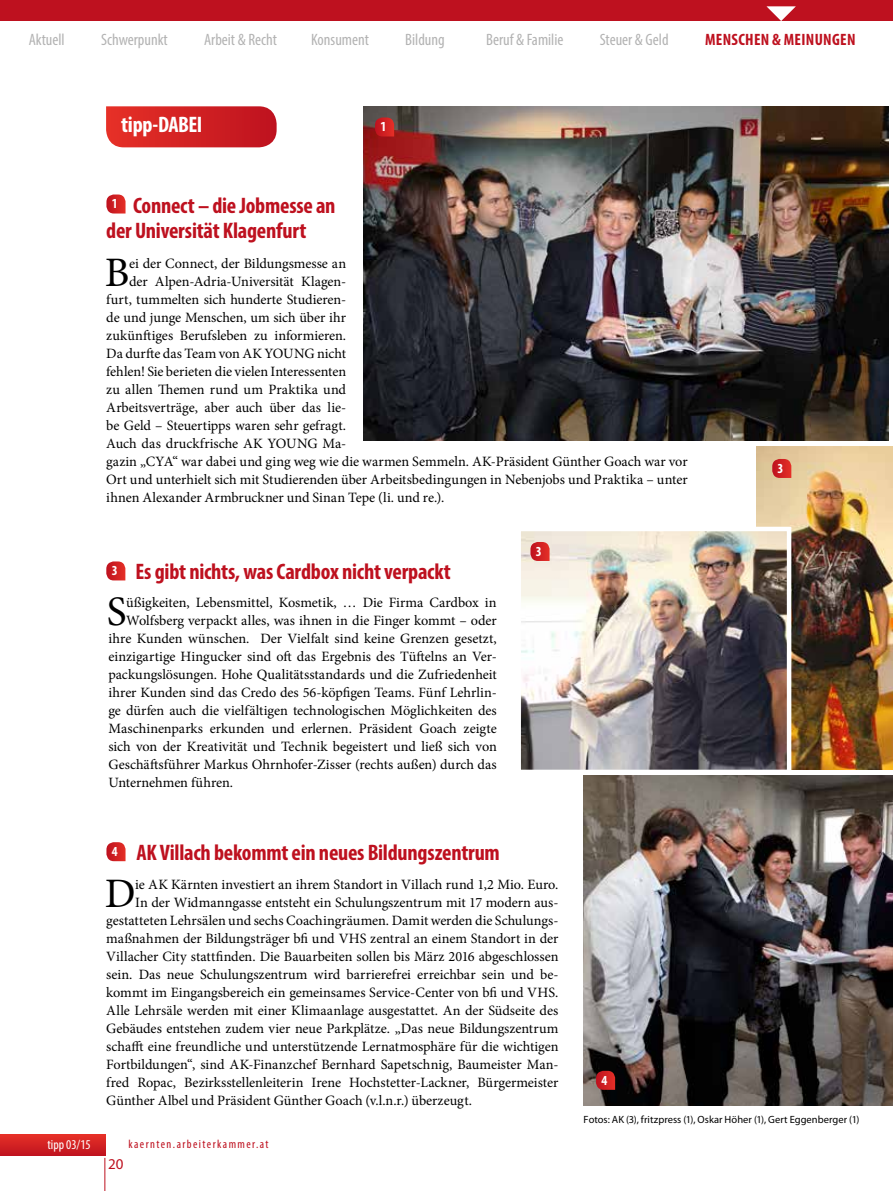
<style>
.page{position:relative;width:893px;height:1191px;background:#fff}
.page>*{position:absolute;margin:0;border:0;box-sizing:border-box;transform-origin:0 0}
.t1{font:42px "Minion Pro";color:#000}
.t2{font:700 condensed 22.5px/25.5px "Myriad Pro";letter-spacing:-.01em;color:#be111f}
.t3{font:700 condensed 22.5px "Myriad Pro";letter-spacing:-.02em;color:#fff}
.t4{font:condensed 16.5px "Myriad Pro";color:#b3b3b3}
.t5{font:700 condensed 16.5px "Myriad Pro";letter-spacing:.02em;color:#be111f}
.t6{font:15px "Myriad Pro";color:#be111f}
.t7{font:14.25px "Minion Pro";letter-spacing:-.005em;color:#000}
.t8{font:14.25px "Minion Pro";letter-spacing:.015em;color:#000}
.t9{font:700 condensed 13.8px "Myriad Pro";color:#fff}
.t10{font:condensed 13.5px "Myriad Pro";color:#fff}
.t11{font:condensed 12px "Myriad Pro";letter-spacing:.12em;color:#be111f}
.t12{font:10.5px "Myriad Pro";letter-spacing:.005em;color:#000}
</style>
<div class="page">
<svg style="left:0;top:1134px;width:105px;height:21px;background:#d32223"></svg>
<hr style="left:104px;top:1157px;width:1px;height:34px;background:#be111f">
<div style="left:0;top:0;width:893px;height:21px;background:#be111f"></div>
<svg style="left:766px;top:6px;width:30px;height:15px"></svg>
<img style="left:757px;top:446px;width:136px;height:324px">
<img style="left:363px;top:106px;width:526px;height:335px">
<img style="left:521px;top:532px;width:265px;height:237px">
<div style="left:516px;top:527px;width:275px;height:247px;border:4px solid #fff"></div>
<img style="left:584px;top:775px;width:309px;height:330px">
<svg style="left:106px;top:106px;width:171px;height:41px;background:#d3292a"></svg>
<svg style="left:375px;top:117px;width:19px;height:19px"></svg>
<svg style="left:772px;top:459px;width:19px;height:19px"></svg>
<svg style="left:530px;top:542px;width:20px;height:19px"></svg>
<svg style="left:596px;top:1070px;width:19px;height:19px"></svg>
<svg style="left:106px;top:194px;width:20px;height:19px"></svg>
<svg style="left:106px;top:561px;width:19px;height:19px"></svg>
<svg style="left:106px;top:842px;width:20px;height:19px"></svg>
<p class="t4" style="left:29px;top:29px;width:38px">Aktuell</p>
<p class="t4" style="left:101px;top:29px;width:68px">Schwerpunkt</p>
<p class="t4" style="left:204px;top:29px;width:74px">Arbeit &amp; Recht</p>
<p class="t4" style="left:311px;top:29px;width:59px">Konsument</p>
<p class="t4" style="left:405px;top:29px;width:41px">Bildung</p>
<p class="t4" style="left:486px;top:29px;width:79px">Beruf &amp; Familie</p>
<p class="t4" style="left:600px;top:29px;width:70px">Steuer &amp; Geld</p>
<p class="t5" style="left:705px;top:29px;width:152px">MENSCHEN &amp; MEINUNGEN</p>
<h2 class="t3" style="left:121px;top:111px;width:83px">tipp-DABEI</h2>
<p class="t9" style="left:380px;top:118px;width:7px">1</p>
<h2 class="t2" style="left:106px;top:192px;width:231px;text-indent:27px">Connect – die Jobmesse an der Universität Klagenfurt</h2>
<p class="t9" style="left:112px;top:195px;width:7px">1</p>
<h1 class="t1" style="left:105px;top:245px;width:26px">B</h1>
<p class="t7" style="left:129px;top:254px;width:219px">ei der Connect, der Bildungsmesse an</p>
<p class="t7" style="left:129px;top:272px;width:219px">der Alpen-Adria-Universität Klagen-</p>
<p class="t7" style="left:106px;top:290px;width:241px">furt, tummelten sich hunderte Studieren-</p>
<p class="t7" style="left:106px;top:308px;width:241px">de und junge Menschen, um sich über ihr</p>
<p class="t7" style="left:106px;top:326px;width:241px">zukünftiges Berufsleben zu informieren.</p>
<p class="t7" style="left:106px;top:344px;width:241px">Da durfte das Team von AK YOUNG nicht</p>
<p class="t7" style="left:106px;top:362px;width:241px">fehlen! Sie berieten die vielen Interessenten</p>
<p class="t8" style="left:106px;top:380px;width:241px">zu allen Themen rund um Praktika und</p>
<p class="t7" style="left:106px;top:398px;width:241px">Arbeitsverträge, aber auch über das lie-</p>
<p class="t7" style="left:106px;top:416px;width:241px">be Geld – Steuertipps waren sehr gefragt.</p>
<p class="t7" style="left:106px;top:434px;width:241px">Auch das druckfrische AK YOUNG Ma-</p>
<p class="t7" style="left:106px;top:452px;width:583px">gazin „CYA“ war dabei und ging weg wie die warmen Semmeln. AK-Präsident Günther Goach war vor</p>
<p class="t7" style="left:106px;top:470px;width:583px">Ort und unterhielt sich mit Studierenden über Arbeitsbedingungen in Nebenjobs und Praktika – unter</p>
<p class="t7" style="left:106px;top:488px;width:340px">ihnen Alexander Armbruckner und Sinan Tepe (li. und re.).</p>
<p class="t9" style="left:112px;top:562px;width:7px">3</p>
<h2 class="t2" style="left:136px;top:558px;width:317px">Es gibt nichts, was Cardbox nicht verpackt</h2>
<h1 class="t1" style="left:107px;top:583px;width:21px">S</h1>
<p class="t7" style="left:126px;top:592px;width:372px">üßigkeiten, Lebensmittel, Kosmetik, … Die Firma Cardbox in</p>
<p class="t7" style="left:126px;top:610px;width:372px">Wolfsberg verpackt alles, was ihnen in die Finger kommt – oder</p>
<p class="t7" style="left:108px;top:628px;width:390px">ihre Kunden wünschen. Der Vielfalt sind keine Grenzen gesetzt,</p>
<p class="t7" style="left:108px;top:646px;width:390px">einzigartige Hingucker sind oft das Ergebnis des Tüftelns an Ver-</p>
<p class="t7" style="left:108px;top:664px;width:390px">packungslösungen. Hohe Qualitätsstandards und die Zufriedenheit</p>
<p class="t7" style="left:108px;top:682px;width:390px">ihrer Kunden sind das Credo des 56-köpfigen Teams. Fünf Lehrlin-</p>
<p class="t7" style="left:108px;top:700px;width:390px">ge dürfen auch die vielfältigen technologischen Möglichkeiten des</p>
<p class="t7" style="left:108px;top:718px;width:390px">Maschinenparks erkunden und erlernen. Präsident Goach zeigte</p>
<p class="t7" style="left:108px;top:736px;width:390px">sich von der Kreativität und Technik begeistert und ließ sich von</p>
<p class="t7" style="left:108px;top:754px;width:390px">Geschäftsführer Markus Ohrnhofer-Zisser (rechts außen) durch das</p>
<p class="t7" style="left:108px;top:772px;width:126px">Unternehmen führen.</p>
<p class="t9" style="left:112px;top:842px;width:7px">4</p>
<h2 class="t2" style="left:137px;top:839px;width:365px">AK Villach bekommt ein neues Bildungszentrum</h2>
<p class="t9" style="left:536px;top:542px;width:7px">3</p>
<h1 class="t1" style="left:105px;top:865px;width:32px">D</h1>
<p class="t7" style="left:135px;top:874px;width:425px">ie AK Kärnten investiert an ihrem Standort in Villach rund 1,2 Mio. Euro.</p>
<p class="t7" style="left:135px;top:892px;width:425px">In der Widmanngasse entsteht ein Schulungszentrum mit 17 modern aus-</p>
<p class="t7" style="left:106px;top:910px;width:454px">gestatteten Lehrsälen und sechs Coachingräumen. Damit werden die Schulungs-</p>
<p class="t7" style="left:106px;top:928px;width:454px">maßnahmen der Bildungsträger bfi und VHS zentral an einem Standort in der</p>
<p class="t7" style="left:106px;top:946px;width:454px">Villacher City stattfinden. Die Bauarbeiten sollen bis März 2016 abgeschlossen</p>
<p class="t7" style="left:106px;top:964px;width:454px">sein. Das neue Schulungszentrum wird barrierefrei erreichbar sein und be-</p>
<p class="t7" style="left:106px;top:982px;width:454px">kommt im Eingangsbereich ein gemeinsames Service-Center von bfi und VHS.</p>
<p class="t7" style="left:106px;top:1000px;width:454px">Alle Lehrsäle werden mit einer Klimaanlage ausgestattet. An der Südseite des</p>
<p class="t7" style="left:106px;top:1018px;width:454px">Gebäudes entstehen zudem vier neue Parkplätze. „Das neue Bildungszentrum</p>
<p class="t7" style="left:106px;top:1036px;width:454px">schafft eine freundliche und unterstützende Lernatmosphäre für die wichtigen</p>
<p class="t7" style="left:106px;top:1054px;width:454px">Fortbildungen“, sind AK-Finanzchef Bernhard Sapetschnig, Baumeister Man-</p>
<p class="t7" style="left:106px;top:1072px;width:454px">fred Ropac, Bezirksstellenleiterin Irene Hochstetter-Lackner, Bürgermeister</p>
<p class="t7" style="left:106px;top:1090px;width:367px">Günther Albel und Präsident Günther Goach (v.l.n.r.) überzeugt.</p>
<p class="t9" style="left:601px;top:1071px;width:7px">4</p>
<p class="t9" style="left:778px;top:459px;width:7px">3</p>
<p class="t10" style="left:48px;top:1136px;width:45px">tipp03/15</p>
<p class="t11" style="left:128px;top:1136px;width:142px">kaernten.arbeiterkammer.at</p>
<p class="t6" style="left:108px;top:1154px;width:17px">20</p>
<p class="t12" style="left:584px;top:1113px;width:277px">Fotos: AK (3), fritzpress (1), Oskar Höher (1), Gert Eggenberger (1)</p>
</div>
